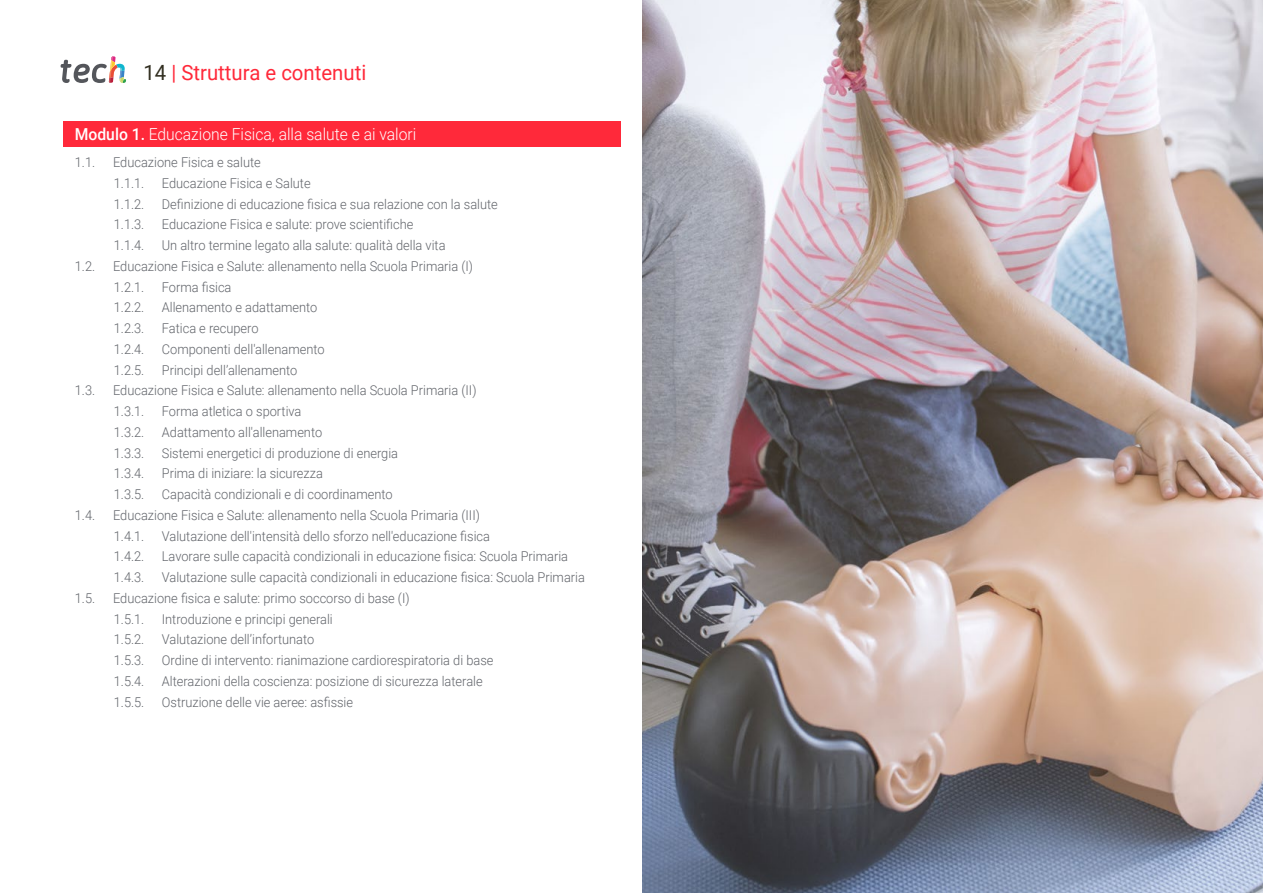
<style>
.page{position:relative;width:1263px;height:893px;background:#fff}
.page>*{position:absolute;margin:0;border:0;box-sizing:border-box;transform-origin:0 0}
.t1{font:21px "Roboto";color:#ff293a}
.t2{font:300 16.5px "Roboto";color:#fff;scale:.95 1}
.t3{font:300 13.5px/20.7px "Roboto";color:#61646a;scale:.95 1}
.s1{color:#312e20}
.s2{font-weight:500}
</style>
<div class="page">
<div style="left:64px;top:121px;width:557px;height:25px;background:#ff293a"></div>
<svg style="left:61px;top:56px;width:65px;height:27px"></svg>
<img style="left:642px;top:0;width:621px;height:893px">
<h1 class="t1" style="left:144px;top:57px;width:224px"><span class="s1">14</span> | Struttura e contenuti</h1>
<p class="t2" style="left:75px;top:123px;width:361px"><span class="s2">Modulo 1.</span> Educazione Fisica, alla salute e ai valori</p>
<p class="t3" style="left:75px;top:151px;width:23px">1.1.</p>
<p class="t3" style="left:113px;top:151px;width:157px">Educazione Fisica e salute<br>1.1.1.</p>
<p class="t3" style="left:162px;top:172px;width:158px">Educazione Fisica e Salute</p>
<p class="t3" style="left:114px;top:193px;width:34px">1.1.2.</p>
<p class="t3" style="left:162px;top:193px;width:355px">Definizione di educazione fisica e sua relazione con la salute</p>
<p class="t3" style="left:114px;top:214px;width:34px">1.1.3.</p>
<p class="t3" style="left:162px;top:214px;width:266px">Educazione Fisica e salute: prove scientifiche</p>
<p class="t3" style="left:114px;top:234px;width:34px">1.1.4.</p>
<p class="t3" style="left:162px;top:234px;width:300px">Un altro termine legato alla salute: qualità della vita</p>
<p class="t3" style="left:75px;top:255px;width:23px">1.2.</p>
<p class="t3" style="left:113px;top:255px;width:380px">Educazione Fisica e Salute: allenamento nella Scuola Primaria (I)<br>1.2.1.</p>
<p class="t3" style="left:162px;top:276px;width:75px">Forma fisica</p>
<p class="t3" style="left:114px;top:297px;width:34px">1.2.2.</p>
<p class="t3" style="left:162px;top:297px;width:165px">Allenamento e adattamento</p>
<p class="t3" style="left:114px;top:317px;width:34px">1.2.3.</p>
<p class="t3" style="left:162px;top:317px;width:103px">Fatica e recupero</p>
<p class="t3" style="left:114px;top:338px;width:34px">1.2.4.</p>
<p class="t3" style="left:162px;top:338px;width:173px">Componenti dell'allenamento</p>
<p class="t3" style="left:114px;top:359px;width:34px">1.2.5.</p>
<p class="t3" style="left:162px;top:359px;width:144px">Principi dell’allenamento</p>
<p class="t3" style="left:75px;top:380px;width:23px">1.3.</p>
<p class="t3" style="left:113px;top:380px;width:384px">Educazione Fisica e Salute: allenamento nella Scuola Primaria (II)<br>1.3.1.</p>
<p class="t3" style="left:162px;top:400px;width:148px">Forma atletica o sportiva</p>
<p class="t3" style="left:114px;top:421px;width:34px">1.3.2.</p>
<p class="t3" style="left:162px;top:421px;width:170px">Adattamento all'allenamento</p>
<p class="t3" style="left:114px;top:442px;width:34px">1.3.3.</p>
<p class="t3" style="left:162px;top:442px;width:250px">Sistemi energetici di produzione di energia</p>
<p class="t3" style="left:114px;top:463px;width:34px">1.3.4.</p>
<p class="t3" style="left:162px;top:463px;width:171px">Prima di iniziare: la sicurezza</p>
<p class="t3" style="left:114px;top:483px;width:34px">1.3.5.</p>
<p class="t3" style="left:162px;top:483px;width:244px">Capacità condizionali e di coordinamento</p>
<p class="t3" style="left:75px;top:504px;width:23px">1.4.</p>
<p class="t3" style="left:113px;top:504px;width:388px">Educazione Fisica e Salute: allenamento nella Scuola Primaria (III)<br>1.4.1.</p>
<p class="t3" style="left:162px;top:525px;width:347px">Valutazione dell'intensità dello sforzo nell'educazione fisica</p>
<p class="t3" style="left:114px;top:546px;width:34px">1.4.2.</p>
<p class="t3" style="left:162px;top:546px;width:429px">Lavorare sulle capacità condizionali in educazione fisica: Scuola Primaria</p>
<p class="t3" style="left:114px;top:566px;width:34px">1.4.3.</p>
<p class="t3" style="left:162px;top:566px;width:447px">Valutazione sulle capacità condizionali in educazione fisica: Scuola Primaria</p>
<p class="t3" style="left:75px;top:587px;width:23px">1.5.</p>
<p class="t3" style="left:113px;top:587px;width:314px">Educazione fisica e salute: primo soccorso di base (I)<br>1.5.1.</p>
<p class="t3" style="left:162px;top:608px;width:181px">Introduzione e principi generali</p>
<p class="t3" style="left:114px;top:629px;width:34px">1.5.2.</p>
<p class="t3" style="left:162px;top:629px;width:162px">Valutazione dell’infortunato</p>
<p class="t3" style="left:114px;top:649px;width:34px">1.5.3.</p>
<p class="t3" style="left:162px;top:649px;width:351px">Ordine di intervento: rianimazione cardiorespiratoria di base</p>
<p class="t3" style="left:114px;top:670px;width:34px">1.5.4.</p>
<p class="t3" style="left:162px;top:670px;width:339px">Alterazioni della coscienza: posizione di sicurezza laterale</p>
<p class="t3" style="left:114px;top:691px;width:34px">1.5.5.</p>
<p class="t3" style="left:162px;top:691px;width:203px">Ostruzione delle vie aeree: asfissie</p>
</div>
